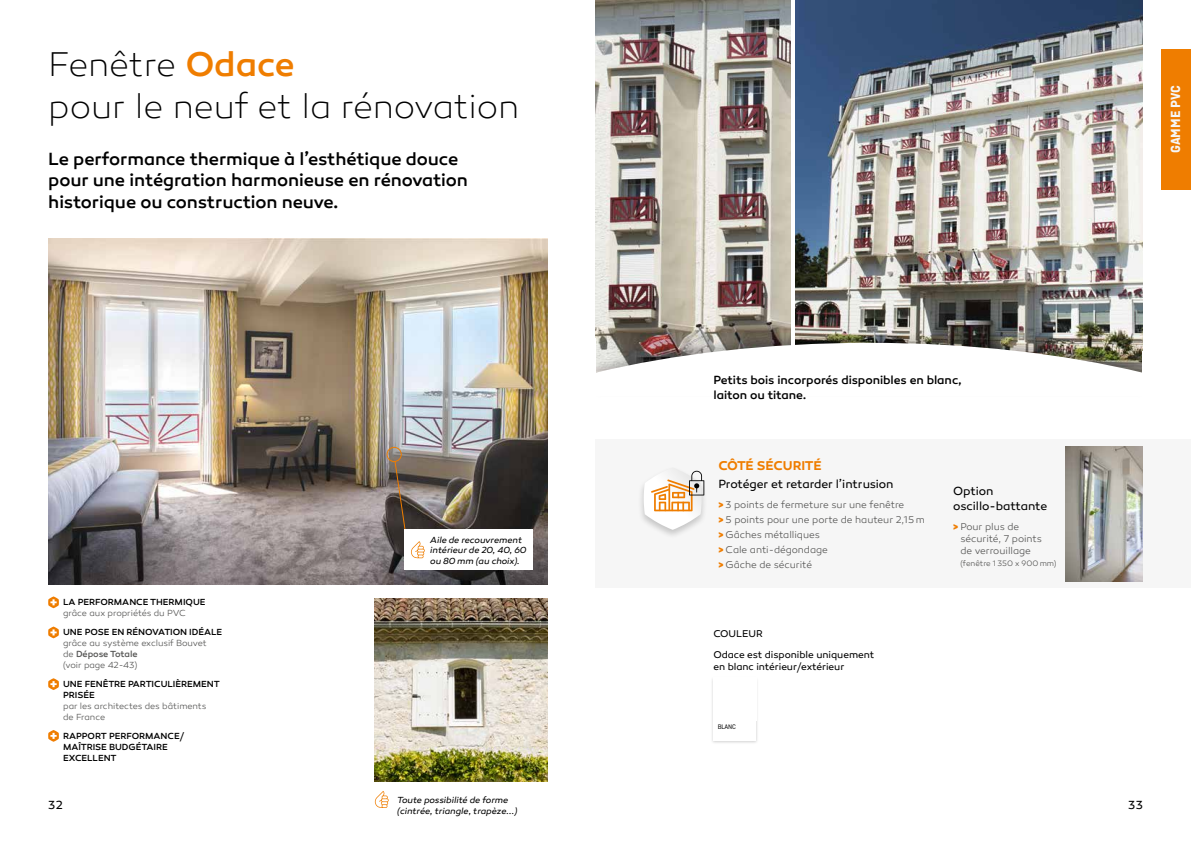
<style>
.page{position:relative;width:1191px;height:842px;background:#fff}
.page>*{position:absolute;margin:0;border:0;box-sizing:border-box;transform-origin:0 0}
.t1{font:200 35px/42px "Canaro";letter-spacing:-.005em;color:#000}
.t2{font:500 18px/21.6px "Canaro";letter-spacing:-.005em;color:#000}
.t3{font:700 14px "Ciutadella";letter-spacing:-.005em;color:#f6f6f6}
.t4{font:600 13px "Canaro";letter-spacing:-.02em;color:#ef7d00}
.t5{font:12px/14.4px "Canaro";letter-spacing:-.005em;color:#000}
.t6{font:500 12px/15px "Canaro";letter-spacing:-.005em;color:#000}
.t7{font:300 10px/14.8px "Canaro";letter-spacing:-.005em;color:#575756}
.t8{font:10px/21.4px "Canaro";letter-spacing:-.005em;color:#000}
.t9{font:500 9px/10.8px "Canaro";color:#000}
.t10{font:300 9px/10.8px "Canaro";letter-spacing:-.005em;color:#575756}
.t11{font:italic 9px/10.8px "Canaro";letter-spacing:-.005em;color:#000}
.t12{font:300 8px "Canaro";letter-spacing:-.005em;color:#575756}
.t13{font:7px "Ciutadella";letter-spacing:-.025em;color:#000}
.s1{font-weight:500;color:#ef7d00}
.s2{font-weight:500}
.s3{font-weight:900;color:#ef7d00}
</style>
<div class="page">
<img style="left:48px;top:238px;width:499px;height:346px">
<svg style="left:48px;top:596px;width:11px;height:12px"></svg>
<svg style="left:48px;top:626px;width:11px;height:12px"></svg>
<svg style="left:48px;top:678px;width:11px;height:12px"></svg>
<svg style="left:48px;top:730px;width:11px;height:12px"></svg>
<img style="left:375px;top:598px;width:172px;height:183px">
<svg style="left:375px;top:791px;width:14px;height:17px"></svg>
<svg style="left:394px;top:460px;width:12px;height:71px"></svg>
<div style="left:387px;top:447px;width:14px;height:15px;border:1px solid #ef7d00;border-radius:50%"></div>
<div style="left:405px;top:530px;width:128px;height:40px;background:#fff"></div>
<svg style="left:411px;top:541px;width:14px;height:17px"></svg>
<img style="left:795px;top:0;width:347px;height:332px">
<img style="left:595px;top:0;width:196px;height:332px">
<div style="left:1161px;top:49px;width:30px;height:141px;background:#ef7d00"></div>
<div style="left:589px;top:332px;width:560px;height:67px;background:#000;opacity:.2"></div>
<svg style="left:595px;top:343px;width:547px;height:54px"></svg>
<div style="left:1142px;top:351px;width:17px;height:58px;background:#fff"></div>
<hr style="left:791px;top:0;width:4px;height:357px;background:#fff">
<div style="left:595px;top:440px;width:596px;height:148px;background:#f6f6f6"></div>
<div style="left:637px;top:465px;width:71px;height:74px;background:#000;opacity:.2"></div>
<svg style="left:643px;top:467px;width:61px;height:63px"></svg>
<img style="left:1065px;top:446px;width:77px;height:135px">
<div style="left:710px;top:676px;width:49px;height:69px;background:#000;opacity:.2"></div>
<div style="left:713px;top:678px;width:43px;height:62px;background:#fff"></div>
<div style="left:571px;top:339px;width:24px;height:73px;background:#fff"></div>
<h1 class="t1" style="left:48px;top:44px;width:472px">Fenêtre <span class="s1">Odace<br></span>pour le neuf et la rénovation</h1>
<h2 class="t2" style="left:48px;top:148px;width:421px">Le performance thermique à l’esthétique douce pour une intégration harmonieuse en rénovation historique ou construction neuve.</h2>
<h3 class="t3" style="left:1167px;top:153px;width:69px;rotate:-90deg">GAMME PVC</h3>
<h3 class="t3" style="left:1167px;top:131px;width:24px;rotate:-90deg">PVC</h3>
<p class="t9" style="left:63px;top:597px;width:144px">LA PERFORMANCE THERMIQUE</p>
<p class="t10" style="left:63px;top:608px;width:124px">grâce aux propriétés du PVC</p>
<p class="t9" style="left:63px;top:627px;width:161px">UNE POSE EN RÉNOVATION IDÉALE</p>
<p class="t10" style="left:63px;top:638px;width:145px">grâce au système exclusif Bouvet de <span class="s2">Dépose Totale<br></span>(voir page 42-43)</p>
<p class="t9" style="left:63px;top:679px;width:158px">UNE FENÊTRE PARTICULIÈREMENT<br>PRISÉE</p>
<p class="t10" style="left:63px;top:700px;width:145px">par les architectes des bâtiments de France</p>
<p class="t9" style="left:63px;top:730px;width:123px">RAPPORT PERFORMANCE/<br>MAÎTRISE BUDGÉTAIRE<br>EXCELLENT</p>
<p class="t11" style="left:430px;top:534px;width:98px">Aile de recouvrement intérieur de 20, 40, 60 ou 80 mm (au choix).</p>
<p class="t6" style="left:713px;top:372px;width:250px">Petits bois incorporés disponibles en blanc, laiton ou titane.</p>
<h3 class="t4" style="left:718px;top:458px;width:105px">CÔTÉ SÉCURITÉ</h3>
<p class="t5" style="left:718px;top:476px;width:177px">Protéger et retarder l’intrusion</p>
<p class="t7" style="left:718px;top:498px;width:208px"><span class="s3">&gt;</span> 3 points de fermeture sur une fenêtre<br><span class="s3">&gt;</span> 5 points pour une porte de hauteur 2,15 m <span class="s3">&gt;</span> Gâches métalliques<br><span class="s3">&gt;</span> Cale anti-dégondage<br><span class="s3">&gt;</span> Gâche de sécurité</p>
<p class="t8" style="left:713px;top:623px;width:162px">COULEUR<br>Odace est disponible uniquement</p>
<p class="t8" style="left:713px;top:656px;width:132px">en blanc intérieur/extérieur</p>
<p class="t13" style="left:717px;top:723px;width:20px">BLANC</p>
<p class="t5" style="left:953px;top:484px;width:96px">Option oscillo-battante</p>
<p class="t7" style="left:960px;top:521px;width:83px;line-height:12px;text-indent:-7px"><span class="s3">&gt;</span> Pour plus de sécurité, 7 points de verrouillage</p>
<p class="t12" style="left:960px;top:559px;width:98px">(fenêtre 1 350 x 900 mm)</p>
<p class="t11" style="left:397px;top:795px;width:122px">Toute possibilité de forme (cintrée, triangle, trapèze...)</p>
<p class="t5" style="left:48px;top:798px;width:16px">32</p>
<p class="t5" style="left:1128px;top:798px;width:16px">33</p>
</div>
